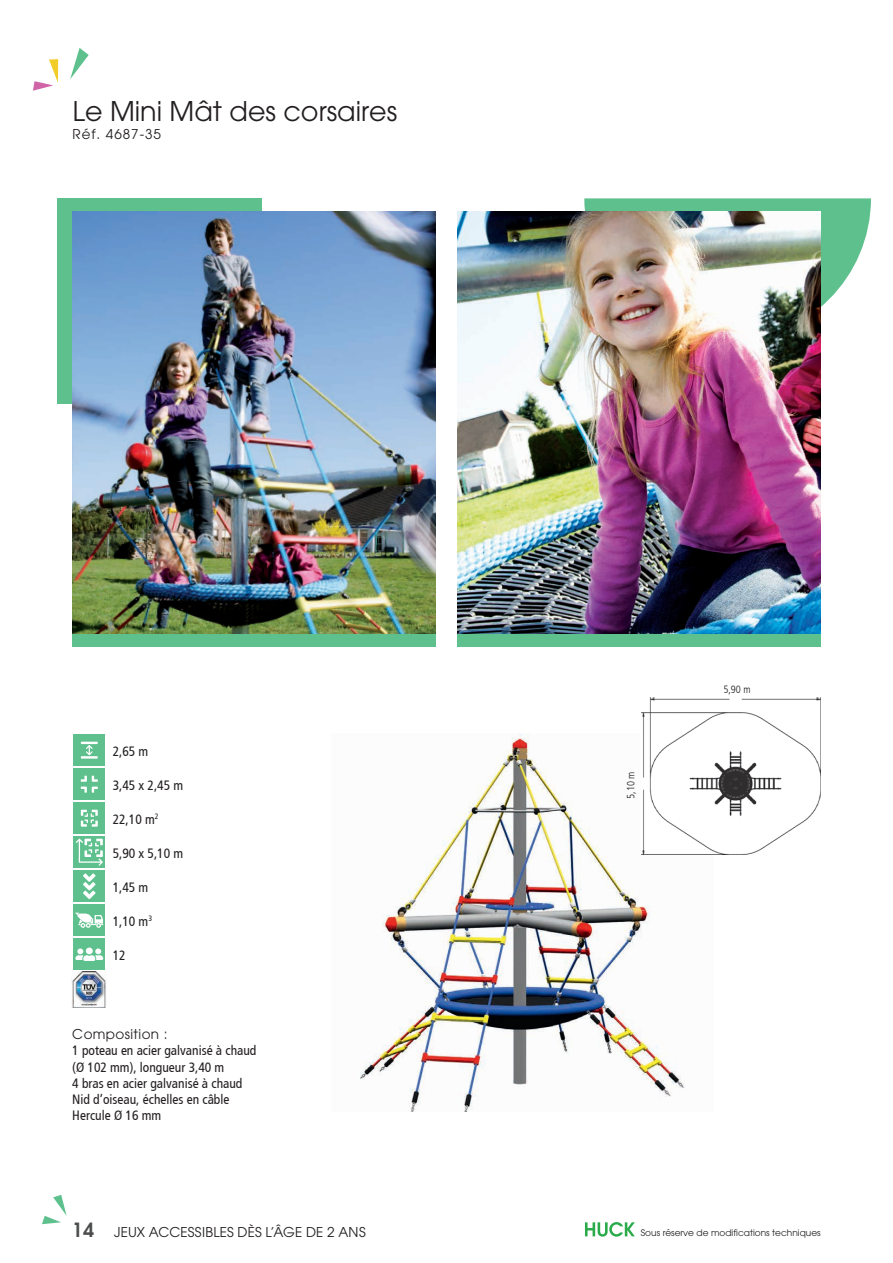
<style>
.page{position:relative;width:893px;height:1263px;background:#fff}
.page>*{position:absolute;margin:0;border:0;box-sizing:border-box;transform-origin:0 0}
.t1{font:27px "Avant Garde";color:#231f20}
.t2{font:condensed 13.5px/16.2px "Frutiger";color:#231f20}
.t3{font:13.5px "Avant Garde";letter-spacing:.01em;color:#231f20}
.t4{font:13.5px "Avant Garde";letter-spacing:.03em;color:#231f20}
.t5{font:13.5px "Avant Garde";letter-spacing:.07em;color:#231f20}
.t6{font:300 condensed 10.5px "Frutiger";color:#231f20}
.t7{font:9px "Avant Garde";color:#231f20}
.s1{font-weight:600;font-size:19.5px;color:#4b4c4d}
</style>
<div class="page">
<svg style="left:33px;top:59px;width:25px;height:32px"></svg>
<svg style="left:70px;top:48px;width:19px;height:31px"></svg>
<div style="left:57px;top:198px;width:205px;height:206px;background:#5ec08d"></div>
<svg style="left:584px;top:198px;width:287px;height:109px"></svg>
<img style="left:360px;top:733px;width:325px;height:378px">
<div style="left:73px;top:734px;width:32px;height:32px;background:#5ec08d"></div>
<svg style="left:81px;top:742px;width:17px;height:17px"></svg>
<div style="left:73px;top:768px;width:32px;height:32px;background:#5ec08d"></div>
<svg style="left:81px;top:776px;width:17px;height:17px"></svg>
<div style="left:73px;top:802px;width:32px;height:32px;background:#5ec08d"></div>
<svg style="left:81px;top:810px;width:17px;height:17px"></svg>
<div style="left:73px;top:836px;width:32px;height:32px;background:#5ec08d"></div>
<svg style="left:76px;top:839px;width:27px;height:27px"></svg>
<div style="left:73px;top:870px;width:32px;height:32px;background:#5ec08d"></div>
<svg style="left:83px;top:873px;width:13px;height:26px"></svg>
<div style="left:73px;top:904px;width:32px;height:32px;background:#5ec08d"></div>
<svg style="left:75px;top:913px;width:28px;height:15px"></svg>
<div style="left:73px;top:938px;width:32px;height:32px;background:#5ec08d"></div>
<svg style="left:75px;top:947px;width:28px;height:14px"></svg>
<img style="left:72px;top:211px;width:364px;height:423px">
<img style="left:458px;top:211px;width:363px;height:423px">
<img style="left:641px;top:697px;width:180px;height:158px">
<img style="left:71px;top:972px;width:35px;height:35px">
<div style="left:72px;top:634px;width:364px;height:12px;background:#5ec08d"></div>
<div style="left:457px;top:634px;width:364px;height:12px;background:#5ec08d"></div>
<svg style="left:42px;top:1195px;width:25px;height:29px"></svg>
<svg style="left:585px;top:1222px;width:50px;height:14px"></svg>
<h1 class="t1" style="left:73px;top:95px;width:326px">Le Mini Mât des corsaires</h1>
<p class="t5" style="left:73px;top:126px;width:90px">Réf. 4687-35</p>
<p class="t2" style="left:113px;top:743px;width:37px">2,65 m</p>
<p class="t2" style="left:113px;top:777px;width:72px">3,45 x 2,45 m</p>
<p class="t2" style="left:113px;top:811px;width:47px">22,10 m<sup>2</sup></p>
<p class="t2" style="left:113px;top:845px;width:72px">5,90 x 5,10 m</p>
<p class="t2" style="left:113px;top:879px;width:37px">1,45 m</p>
<p class="t2" style="left:113px;top:913px;width:41px">1,10 m<sup>3</sup></p>
<p class="t2" style="left:113px;top:947px;width:14px">12</p>
<p class="t4" style="left:72px;top:1026px;width:97px">Composition :</p>
<p class="t2" style="left:72px;top:1043px;width:186px">1 poteau en acier galvanisé à chaud (Ø 102 mm), longueur 3,40 m<br>4 bras en acier galvanisé à chaud<br>Nid d’oiseau, échelles en câble<br>Hercule Ø 16 mm</p>
<p class="t6" style="left:625px;top:799px;width:29px;rotate:-90deg">5,10 m</p>
<p class="t6" style="left:723px;top:683px;width:29px">5,90 m</p>
<p class="t3" style="left:72px;top:1223px;width:295px"><span class="s1">14</span> JEUX ACCESSIBLES DÈS L’ÂGE DE 2 ANS</p>
<p class="t7" style="left:641px;top:1227px;width:181px">Sous réserve de modifications techniques</p>
</div>
